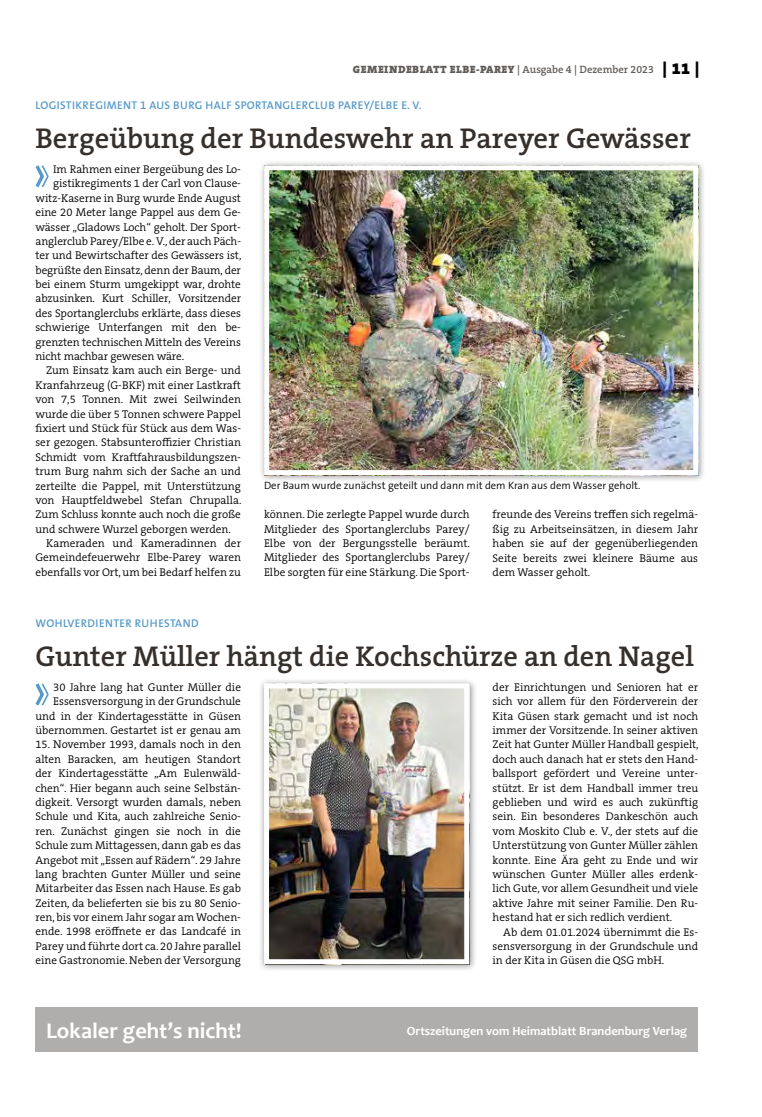
<style>
.page{position:relative;width:762px;height:1117px;background:#fff}
.page>*{position:absolute;margin:0;border:0;box-sizing:border-box;transform-origin:0 0}
.t1{font:600 28.75px "The Serif B W6";color:#36302d}
.t2{font:700 22.5px "Candara";color:#fff}
.t3{font:700 12.5px "Candara";color:#fff}
.t4{font:300 11.25px/14.4px "The Serif B W4";color:#000;text-align:justify}
.t5{font:600 11.25px "The Sans B W6";letter-spacing:.035em;color:#579aca}
.t6{font:300 10.62px "The Sans B W4";color:#000}
.t7{font:900 10.62px "The Serif B W9";letter-spacing:.045em;color:#615c58}
.s1{font-family:"The Serif B W6";font-weight:600}
.s2{font-size:16.25px;color:#000}
</style>
<div class="page">
<svg style="left:35px;top:165px;width:14px;height:23px"></svg>
<div style="left:258px;top:159px;width:448px;height:323px;background:#000;opacity:.45"></div>
<img style="left:270px;top:171px;width:422px;height:298px">
<div style="left:264px;top:165px;width:434px;height:310px;border:5px solid #fff"></div>
<svg style="left:35px;top:683px;width:14px;height:23px"></svg>
<div style="left:258px;top:677px;width:219px;height:294px;background:#000;opacity:.45"></div>
<img style="left:270px;top:689px;width:193px;height:268px">
<div style="left:264px;top:683px;width:205px;height:280px;border:5px solid #fff"></div>
<div style="left:35px;top:1007px;width:663px;height:44px;background:#b0aead"></div>
<p class="t7" style="left:353px;top:63px;width:348px">GEMEINDEBLATT ELBE-PAREY <span class="s1">| Ausgabe 4 | Dezember 2023</span> <span class="s2">| 11 |</span></p>
<p class="t5" style="left:36px;top:98px;width:388px">LOGISTIKREGIMENT 1 AUS BURG HALF SPORTANGLERCLUB PAREY/ELBE E. V.</p>
<h1 class="t1" style="left:35px;top:119px;width:657px">Bergeübung der Bundeswehr an Pareyer Gewässer</h1>
<p class="t4" style="left:53px;top:162px;width:189px">Im Rahmen einer Bergeübung des Lo-</p>
<p class="t4" style="left:53px;top:176px;width:189px">gistikregiments 1 der Carl von Clause-</p>
<p class="t4" style="left:35px;top:191px;width:207px">witz-Kaserne in Burg wurde Ende August</p>
<p class="t4" style="left:35px;top:205px;width:207px">eine 20 Meter lange Pappel aus dem Ge-</p>
<p class="t4" style="left:35px;top:219px;width:207px">wässer „Gladows Loch“ geholt. Der Sport-</p>
<p class="t4" style="left:35px;top:234px;width:207px">anglerclub Parey/Elbe e. V., der auch Päch-</p>
<p class="t4" style="left:35px;top:248px;width:208px">ter und Bewirtschafter des Gewässers ist,</p>
<p class="t4" style="left:35px;top:263px;width:207px">begrüßte den Einsatz, denn der Baum, der</p>
<p class="t4" style="left:35px;top:277px;width:207px">bei einem Sturm umgekippt war, drohte</p>
<p class="t4" style="left:35px;top:291px;width:207px">abzusinken. Kurt Schiller, Vorsitzender</p>
<p class="t4" style="left:35px;top:306px;width:207px">des Sportanglerclubs erklärte, dass dieses</p>
<p class="t4" style="left:35px;top:320px;width:207px">schwierige Unterfangen mit den be-</p>
<p class="t4" style="left:35px;top:334px;width:207px">grenzten technischen Mitteln des Vereins</p>
<p class="t4" style="left:35px;top:349px;width:150px">nicht machbar gewesen wäre.</p>
<p class="t4" style="left:46px;top:363px;width:196px">Zum Einsatz kam auch ein Berge- und</p>
<p class="t4" style="left:35px;top:378px;width:207px">Kranfahrzeug (G-BKF) mit einer Lastkraft</p>
<p class="t4" style="left:35px;top:392px;width:207px">von 7,5 Tonnen. Mit zwei Seilwinden</p>
<p class="t4" style="left:35px;top:406px;width:207px">wurde die über 5 Tonnen schwere Pappel</p>
<p class="t4" style="left:35px;top:421px;width:207px">fixiert und Stück für Stück aus dem Was-</p>
<p class="t4" style="left:35px;top:435px;width:207px">ser gezogen. Stabsunteroffizier Christian</p>
<p class="t4" style="left:35px;top:449px;width:206px">Schmidt vom Kraftfahrausbildungszen-</p>
<p class="t4" style="left:35px;top:464px;width:207px">trum Burg nahm sich der Sache an und</p>
<p class="t4" style="left:35px;top:478px;width:207px">zerteilte die Pappel, mit Unterstützung</p>
<p class="t4" style="left:35px;top:493px;width:207px">von Hauptfeldwebel Stefan Chrupalla.</p>
<p class="t4" style="left:35px;top:507px;width:207px">Zum Schluss konnte auch noch die große</p>
<p class="t4" style="left:35px;top:521px;width:197px">und schwere Wurzel geborgen werden.</p>
<p class="t4" style="left:46px;top:536px;width:196px">Kameraden und Kameradinnen der</p>
<p class="t4" style="left:35px;top:550px;width:207px">Gemeindefeuerwehr Elbe-Parey waren</p>
<p class="t4" style="left:35px;top:564px;width:207px">ebenfalls vor Ort, um bei Bedarf helfen zu</p>
<p class="t6" style="left:264px;top:479px;width:378px">Der Baum wurde zunächst geteilt und dann mit dem Kran aus dem Wasser geholt.</p>
<p class="t4" style="left:264px;top:507px;width:207px">können. Die zerlegte Pappel wurde durch Mitglieder des Sportanglerclubs Parey/ Elbe von der Bergungsstelle beräumt.<br>Mitglieder des Sportanglerclubs Parey/ Elbe sorgten für eine Stärkung. Die Sport-</p>
<p class="t4" style="left:493px;top:507px;width:207px">freunde des Vereins treffen sich regelmä&shy;ßig zu Arbeitseinsätzen, in diesem Jahr haben sie auf der gegenüberliegenden Seite bereits zwei kleinere Bäume aus dem Wasser geholt.</p>
<p class="t5" style="left:36px;top:616px;width:165px">WOHLVERDIENTER RUHESTAND</p>
<h1 class="t1" style="left:35px;top:637px;width:660px">Gunter Müller hängt die Kochschürze an den Nagel</h1>
<p class="t4" style="left:35px;top:679px;width:207px;text-align:right">30 Jahre lang hat Gunter Müller die Essensversorgung in der Grundschule und in der Kindertagesstätte in Güsen übernommen. Gestartet ist er genau am</p>
<p class="t4" style="left:35px;top:737px;width:207px">15. November 1993, damals noch in den alten Baracken, am heutigen Standort der Kindertagesstätte „Am Eulenwäld&shy;chen“. Hier begann auch seine Selbstän&shy;digkeit. Versorgt wurden damals, neben Schule und Kita, auch zahlreiche Senio&shy;ren. Zunächst gingen sie noch in die Schule zum Mittagessen, dann gab es das Angebot mit „Essen auf Rädern“. 29 Jahre lang brachten Gunter Müller und seine Mitarbeiter das Essen nach Hause. Es gab Zeiten, da belieferten sie bis zu 80 Senio&shy;ren, bis vor einem Jahr sogar am Wochen&shy;ende. 1998 eröffnete er das Landcafé in Parey und führte dort ca. 20 Jahre parallel eine Gastronomie. Neben der Versorgung</p>
<p class="t4" style="left:493px;top:679px;width:208px">der Einrichtungen und Senioren hat er sich vor allem für den Förderverein der Kita Güsen stark gemacht und ist noch immer der Vorsitzende. In seiner aktiven Zeit hat Gunter Müller Handball gespielt, doch auch danach hat er stets den Hand&shy;ballsport gefördert und Vereine unter&shy;stützt. Er ist dem Handball immer treu geblieben und wird es auch zukünftig sein. Ein besonderes Dankeschön auch vom Moskito Club e. V., der stets auf die Unterstützung von Gunter Müller zählen konnte. Eine Ära geht zu Ende und wir wünschen Gunter Müller alles erdenk&shy;lich Gute, vor allem Gesundheit und viele aktive Jahre mit seiner Familie. Den Ru&shy;hestand hat er sich redlich verdient.</p>
<p class="t4" style="left:493px;top:924px;width:207px;text-indent:11px">Ab dem 01.01.2024 übernimmt die Es&shy;sensversorgung in der Grundschule und in der Kita in Güsen die QSG mbH.</p>
<h2 class="t2" style="left:46px;top:1016px;width:197px">Lokaler geht’s nicht!</h2>
<p class="t3" style="left:407px;top:1022px;width:282px">Ortszeitungen vom Heimatblatt Brandenburg Verlag</p>
</div>
